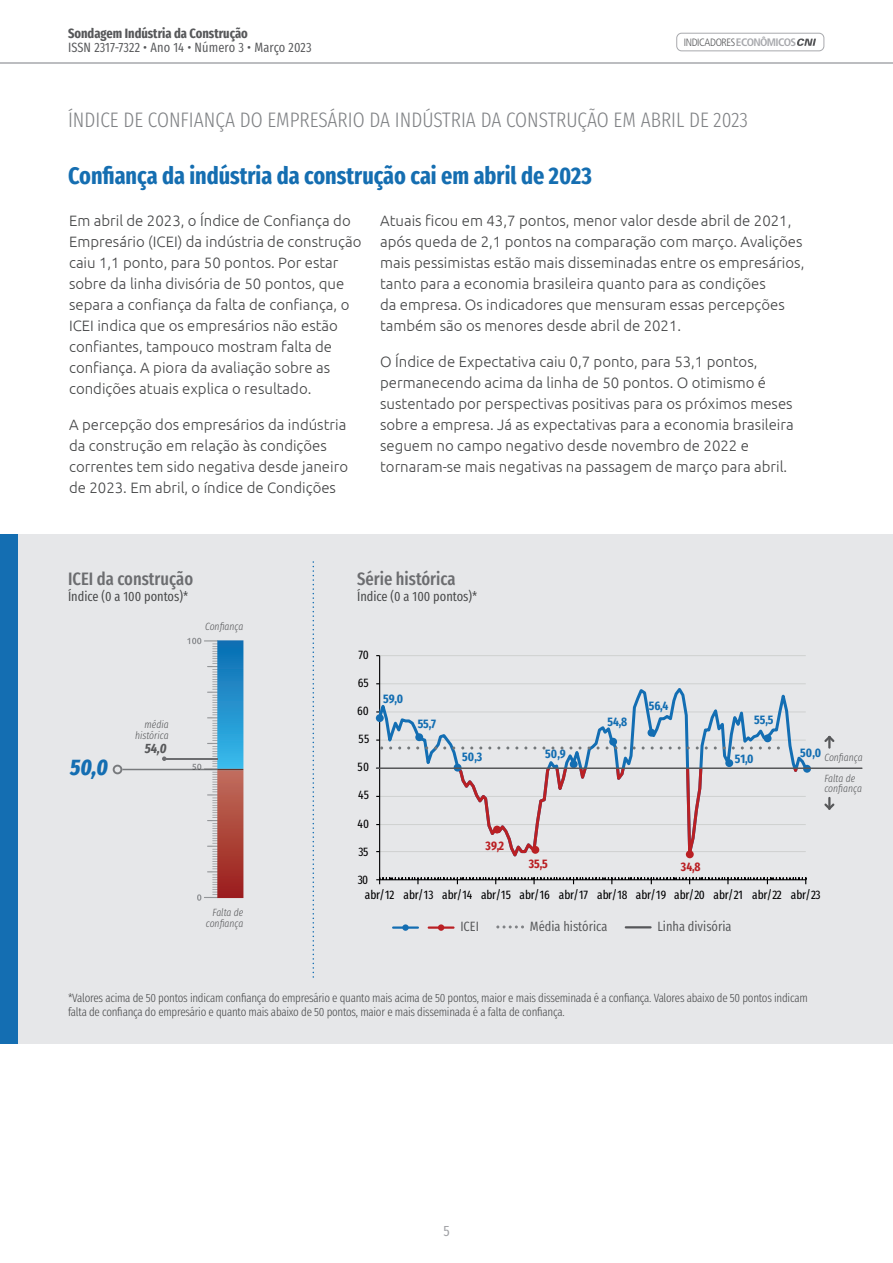
<style>
.page{position:relative;width:893px;height:1263px;background:#fff}
.page>*{position:absolute;margin:0;border:0;box-sizing:border-box;transform-origin:0 0}
.t1{font:700 24px "Fira Sans Compressed";color:#156eb1}
.t2{font:italic 800 22.5px "Fira Sans Compressed";color:#146eb2}
.t3{font:300 21px "Fira Sans Compressed";color:#808285}
.t4{font:500 18px "Fira Sans Compressed";color:#6c6d70}
.t5{font:300 15px/21px "Ubuntu";color:#454647}
.t6{font:15px "Fira Sans Compressed";color:#a0a1a5}
.t7{font:13.5px "Fira Sans Compressed";color:#57585a}
.t8{font:13.5px "Fira Sans Compressed";color:#454647}
.t9{font:700 13.5px "Fira Sans Compressed";color:#57585a}
.t10{font:italic 700 13.5px "Fira Sans Compressed";color:#57585a}
.t11{font:12.45px "Fira Sans Compressed";letter-spacing:.005em;color:#000001}
.t12{font:700 12.45px "Fira Sans Compressed";color:#146eb2}
.t13{font:700 12.45px "Fira Sans Compressed";color:#ba2024}
.t14{font:300 12px/13.5px "Fira Sans Compressed";letter-spacing:-.02em;color:#454647}
.t15{font:300 condensed 10.65px "Frutiger LT Pro";letter-spacing:-.035em;color:#57585a}
.t16{font:italic 300 10.5px/10.5px "Fira Sans Compressed";color:#57585a;text-align:right}
.s1{font-weight:700;font-size:10.8px;color:#a8a9ad}
</style>
<div class="page">
<hr style="left:0;top:62px;width:893px;height:1px;background:#bcbdc0">
<div style="left:676px;top:33px;width:148px;height:18px;border:1px solid #a8a9ad;border-radius:5px"></div>
<svg style="left:797px;top:39px;width:19px;height:7px"></svg>
<div style="left:0;top:534px;width:893px;height:510px;background:#e6e7e9"></div>
<hr style="left:380px;top:655px;width:426px;height:1px;background:#cfd1d0">
<hr style="left:379px;top:656px;width:1px;height:224px;background:#000001">
<svg style="left:376px;top:876px;width:431px;height:9px"></svg>
<svg style="left:379px;top:682px;width:427px;height:194px"></svg>
<svg style="left:380px;top:769px;width:426px;height:106px"></svg>
<div style="left:376px;top:714px;width:8px;height:8px;background:#146eb2;border-radius:50%"></div>
<div style="left:415px;top:733px;width:8px;height:8px;background:#146eb2;border-radius:50%"></div>
<div style="left:454px;top:764px;width:7px;height:7px;background:#146eb2;border-radius:50%"></div>
<div style="left:493px;top:826px;width:8px;height:7px;background:#ba2024;border-radius:50%"></div>
<div style="left:531px;top:846px;width:8px;height:8px;background:#ba2024;border-radius:50%"></div>
<div style="left:570px;top:760px;width:8px;height:8px;background:#146eb2;border-radius:50%"></div>
<div style="left:647px;top:729px;width:8px;height:8px;background:#146eb2;border-radius:50%"></div>
<div style="left:686px;top:850px;width:8px;height:8px;background:#ba2024;border-radius:50%"></div>
<div style="left:725px;top:759px;width:8px;height:8px;background:#146eb2;border-radius:50%"></div>
<div style="left:764px;top:734px;width:7px;height:8px;background:#146eb2;border-radius:50%"></div>
<div style="left:803px;top:765px;width:8px;height:8px;background:#146eb2;border-radius:50%"></div>
<div style="left:0;top:534px;width:17px;height:510px;background:#146eb2"></div>
<svg style="left:313px;top:561px;width:1px;height:417px"></svg>
<svg style="left:113px;top:638px;width:130px;height:263px"></svg>
<svg style="left:376px;top:739px;width:430px;height:10px"></svg>
<svg style="left:402px;top:924px;width:7px;height:7px"></svg>
<hr style="left:392px;top:926px;width:27px;height:3px;background:#146eb2">
<div style="left:438px;top:924px;width:6px;height:7px;background:#ba2024;border-radius:50%"></div>
<hr style="left:428px;top:926px;width:27px;height:3px;background:#ba2024">
<svg style="left:496px;top:925px;width:28px;height:3px"></svg>
<hr style="left:625px;top:926px;width:27px;height:2px;background:#56575a">
<svg style="left:824px;top:736px;width:10px;height:13px"></svg>
<svg style="left:824px;top:797px;width:10px;height:13px"></svg>
<svg style="left:376px;top:767px;width:486px;height:2px"></svg>
<p class="t9" style="left:68px;top:22px;width:181px">Sondagem Indústria da Construção</p>
<p class="t7" style="left:68px;top:37px;width:245px">ISSN 2317-7322 • Ano 14 • Número 3 • Março 2023</p>
<p class="t15" style="left:684px;top:36px;width:114px">INDICADORES<span class="s1">ECONÔMICOS</span></p>
<h3 class="t3" style="left:68px;top:105px;width:681px">ÍNDICE DE CONFIANÇA DO EMPRESÁRIO DA INDÚSTRIA DA CONSTRUÇÃO EM ABRIL DE 2023</h3>
<h1 class="t1" style="left:68px;top:155px;width:525px">Confiança da indústria da construção cai em abril de 2023</h1>
<p class="t5" style="left:380px;top:210px;width:426px">Atuais ficou em 43,7 pontos, menor valor desde abril de 2021, após queda de 2,1 pontos na comparação com março. Avalições mais pessimistas estão mais disseminadas entre os empresários, tanto para a economia brasileira quanto para as condições<br>da empresa. Os indicadores que mensuram essas percepções também são os menores desde abril de 2021.</p>
<p class="t5" style="left:380px;top:351px;width:415px">O Índice de Expectativa caiu 0,7 ponto, para 53,1 pontos, permanecendo acima da linha de 50 pontos. O otimismo é sustentado por perspectivas positivas para os próximos meses sobre a empresa. Já as expectativas para a economia brasileira seguem no campo negativo desde novembro de 2022 e tornaram-se mais negativas na passagem de março para abril.</p>
<p class="t5" style="left:69px;top:210px;width:294px">Em abril de 2023, o Índice de Confiança do Empresário (ICEI) da indústria de construção caiu 1,1 ponto, para 50 pontos. Por estar sobre da linha divisória de 50 pontos, que separa a confiança da falta de confiança, o ICEI indica que os empresários não estão confiantes, tampouco mostram falta de confiança. A piora da avaliação sobre as condições atuais explica o resultado.</p>
<p class="t5" style="left:69px;top:414px;width:280px">A percepção dos empresários da indústria da construção em relação às condições correntes tem sido negativa desde janeiro de 2023. Em abril, o índice de Condições</p>
<p class="t4" style="left:68px;top:564px;width:127px">ICEI da construção</p>
<p class="t8" style="left:68px;top:586px;width:122px">Índice (0 a 100 pontos)*</p>
<p class="t4" style="left:357px;top:564px;width:100px">Série histórica</p>
<p class="t8" style="left:357px;top:586px;width:122px">Índice (0 a 100 pontos)*</p>
<p class="t16" style="left:205px;top:621px;width:40px">Confiança</p>
<p class="t11" style="left:358px;top:645px;width:12px">70</p>
<p class="t11" style="left:358px;top:673px;width:12px">65</p>
<h2 class="t2" style="left:70px;top:748px;width:39px">50,0</h2>
<p class="t16" style="left:135px;top:719px;width:35px">média histórica</p>
<p class="t10" style="left:145px;top:737px;width:24px">54,0</p>
<p class="t11" style="left:357px;top:701px;width:13px">60</p>
<p class="t11" style="left:358px;top:729px;width:12px">55</p>
<p class="t11" style="left:358px;top:758px;width:13px">50</p>
<p class="t11" style="left:358px;top:786px;width:12px">45</p>
<p class="t12" style="left:383px;top:688px;width:21px">59,0</p>
<p class="t12" style="left:418px;top:713px;width:20px">55,7</p>
<p class="t12" style="left:462px;top:746px;width:22px">50,3</p>
<p class="t12" style="left:545px;top:743px;width:22px">50,9</p>
<p class="t12" style="left:608px;top:711px;width:21px">54,8</p>
<p class="t12" style="left:649px;top:696px;width:21px">56,4</p>
<p class="t12" style="left:754px;top:710px;width:21px">55,5</p>
<p class="t12" style="left:735px;top:748px;width:20px">51,0</p>
<p class="t12" style="left:800px;top:742px;width:23px">50,0</p>
<p class="t16" style="left:824px;top:748px;width:40px;line-height:20.1px;text-align:left">Confiança<br>Falta de</p>
<p class="t16" style="left:824px;top:783px;width:39px">confiança</p>
<p class="t11" style="left:357px;top:814px;width:13px">40</p>
<p class="t11" style="left:359px;top:842px;width:11px">35</p>
<p class="t13" style="left:485px;top:836px;width:20px">39,2</p>
<p class="t13" style="left:529px;top:853px;width:21px">35,5</p>
<p class="t13" style="left:681px;top:856px;width:21px">34,8</p>
<p class="t11" style="left:358px;top:870px;width:12px">30</p>
<p class="t11" style="left:365px;top:885px;width:457px">abr/12 abr/13 abr/14 abr/15 abr/16 abr/17 abr/18 abr/19 abr/20 abr/21 abr/22 abr/23</p>
<p class="t16" style="left:206px;top:907px;width:39px">Falta de confiança</p>
<p class="t7" style="left:460px;top:916px;width:20px">ICEI</p>
<p class="t7" style="left:530px;top:916px;width:79px">Média histórica</p>
<p class="t7" style="left:657px;top:916px;width:76px">Linha divisória</p>
<p class="t14" style="left:68px;top:991px;width:741px">*Valores acima de 50 pontos indicam confiança do empresário e quanto mais acima de 50 pontos, maior e mais disseminada é a confiança. Valores abaixo de 50 pontos indicam falta de confiança do empresário e quanto mais abaixo de 50 pontos, maior e mais disseminada é a falta de confiança.</p>
<p class="t6" style="left:443px;top:1219px;width:8px">5</p>
</div>
